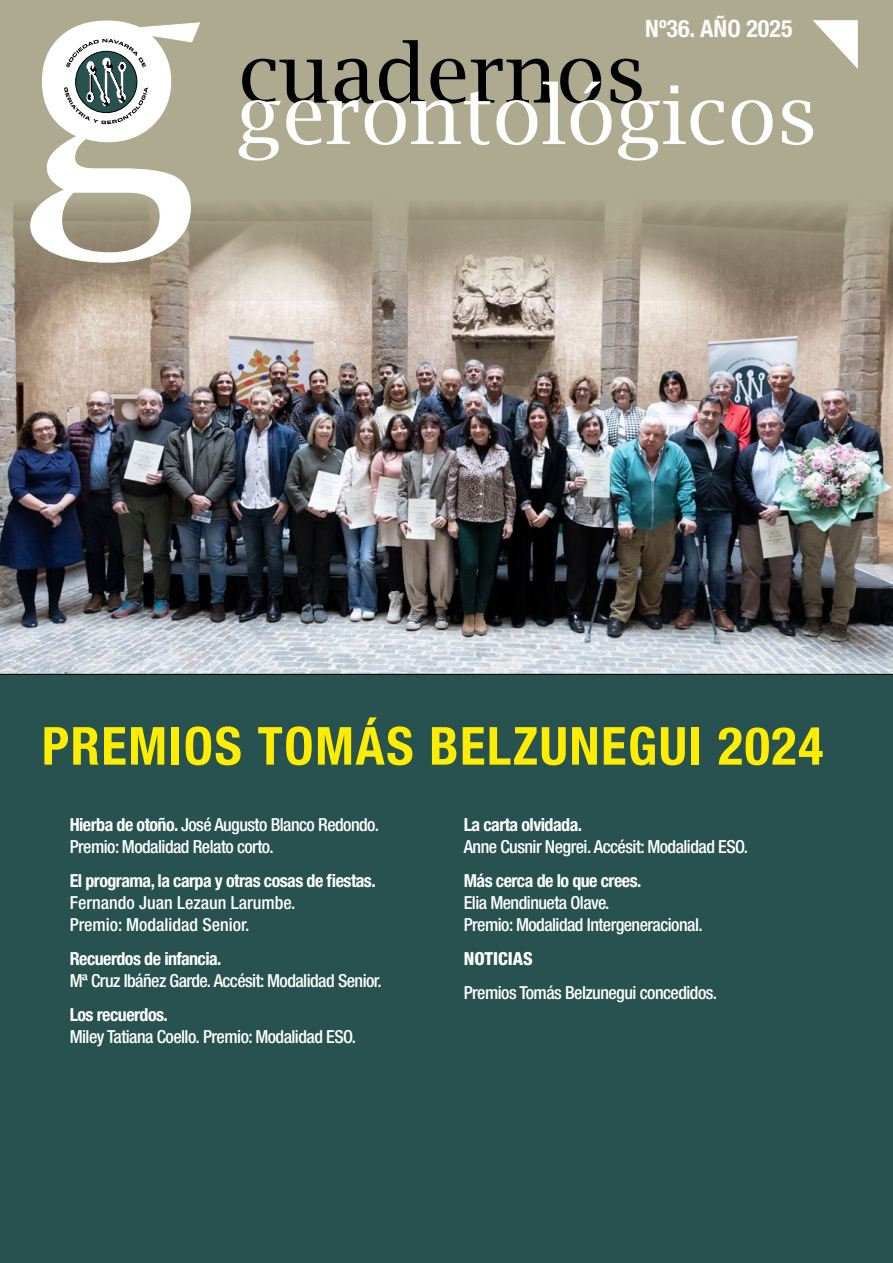
<style>
.page{position:relative;width:893px;height:1263px;background:#fff}
.page>*{position:absolute;margin:0;border:0;box-sizing:border-box;transform-origin:0 0}
.t1{font:700 condensed 52.5px "Helvetica Neue LT Std";letter-spacing:.03em;color:#ffed00}
.t2{font:700 condensed 24px "Helvetica Neue LT Std";color:#fbfbfb}
.t3{font:500 condensed 18px/21.6px "Helvetica Neue LT Std";letter-spacing:-.03em;color:#fff}
.t4{font:700 condensed 18px "Helvetica Neue LT Std";letter-spacing:-.03em;color:#fff}
.t5{font:500 condensed 18px/21.6px "Helvetica Neue LT Std";color:#fff}
.t6{font:800 condensed 18px "Helvetica Neue LT Std";color:#fff}
.s1{font-weight:700}
</style>
<div class="page">
<img style="left:0;top:300px;width:893px;height:374px">
<div style="left:0;top:0;width:893px;height:188px;background:#aeaa8f"></div>
<svg style="left:0;top:188px;width:893px;height:112px"></svg>
<div style="left:0;top:674px;width:893px;height:589px;background:#275250"></div>
<svg style="left:813px;top:20px;width:45px;height:49px"></svg>
<svg style="left:239px;top:40px;width:485px;height:121px"></svg>
<svg style="left:732px;top:100px;width:41px;height:45px"></svg>
<svg style="left:782px;top:100px;width:31px;height:45px"></svg>
<svg style="left:30px;top:20px;width:171px;height:243px"></svg>
<h2 class="t2" style="left:645px;top:14px;width:149px">Nº36. AÑO 2025</h2>
<h1 class="t1" style="left:42px;top:714px;width:783px">PREMIOS TOMÁS BELZUNEGUI 2024</h1>
<p class="t3" style="left:70px;top:814px;width:311px"><span class="s1">Hierba de otoño.</span> José Augusto Blanco Redondo.<br>Premio: Modalidad Relato corto.</p>
<p class="t4" style="left:70px;top:870px;width:307px">El programa, la carpa y otras cosas de fiestas.</p>
<p class="t5" style="left:70px;top:892px;width:227px">Fernando Juan Lezaun Larumbe.<br>Premio: Modalidad Senior.</p>
<p class="t4" style="left:70px;top:948px;width:153px">Recuerdos de infancia.</p>
<p class="t3" style="left:70px;top:969px;width:314px">Mª Cruz Ibáñez Garde. Accésit: Modalidad Senior.</p>
<p class="t4" style="left:70px;top:1004px;width:100px">Los recuerdos.</p>
<p class="t3" style="left:70px;top:1025px;width:288px">Miley Tatiana Coello. Premio: Modalidad ESO.</p>
<p class="t4" style="left:464px;top:814px;width:120px">La carta olvidada.</p>
<p class="t3" style="left:464px;top:836px;width:286px">Anne Cusnir Negrei. Accésit: Modalidad ESO.</p>
<p class="t4" style="left:464px;top:870px;width:179px">Más cerca de lo que crees.</p>
<p class="t3" style="left:464px;top:892px;width:240px">Elia Mendinueta Olave.<br>Premio: Modalidad Intergeneracional.</p>
<p class="t6" style="left:464px;top:947px;width:70px">NOTICIAS</p>
<p class="t3" style="left:464px;top:982px;width:255px">Premios Tomás Belzunegui concedidos.</p>
</div>
